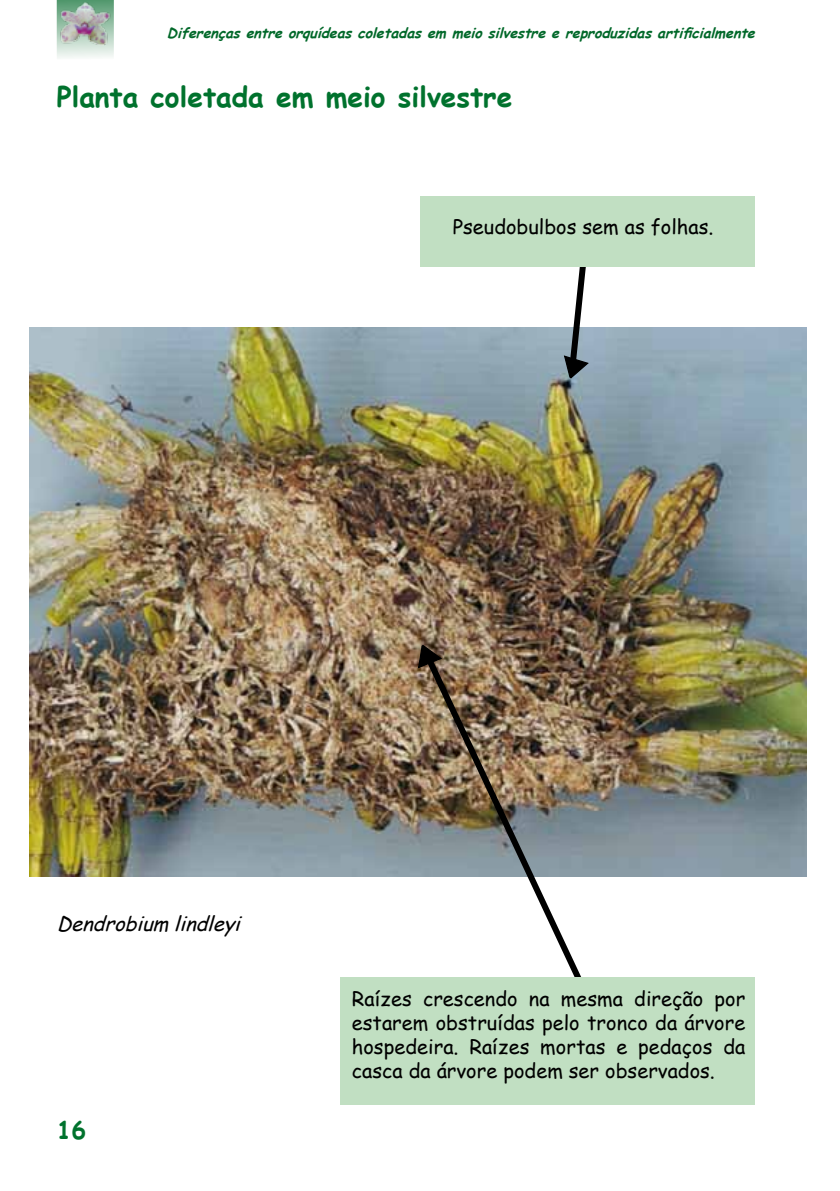
<style>
.page{position:relative;width:840px;height:1191px;background:#fff}
.page>*{position:absolute;margin:0;border:0;box-sizing:border-box;transform-origin:0 0}
.t1{font:700 28px "Comic Sans MS";color:#00722d}
.t2{font:700 24px "Comic Sans MS";color:#00722d}
.t3{font:20px/24px "Comic Sans MS";color:#000;text-align:justify}
.t4{font:italic 20px "Comic Sans MS";color:#000}
.t5{font:italic 700 14px "Comic Sans MS";color:#006829}
</style>
<div class="page">
<svg style="left:57px;top:0;width:57px;height:58px"></svg>
<img style="left:57px;top:0;width:55px;height:45px">
<img style="left:29px;top:327px;width:777px;height:549px">
<img style="left:418px;top:646px;width:170px;height:331px">
<svg style="left:417px;top:643px;width:26px;height:26px"></svg>
<svg style="left:562px;top:266px;width:28px;height:113px"></svg>
<div style="left:420px;top:196px;width:334px;height:70px;background:#c1dfc2"></div>
<div style="left:340px;top:977px;width:414px;height:127px;background:#c1dfc2"></div>
<p class="t5" style="left:167px;top:22px;width:594px">Diferenças entre orquídeascoletadas em meiosilvestre e reproduzidas artificialmente</p>
<h1 class="t1" style="left:57px;top:77px;width:457px">Planta coletada em meio silvestre</h1>
<p class="t3" style="left:452px;top:214px;width:262px">Pseudobulbos sem as folhas.</p>
<p class="t4" style="left:57px;top:909px;width:192px">Dendrobium lindley i</p>
<p class="t2" style="left:57px;top:1112px;width:31px">16</p>
<p class="t3" style="left:351px;top:986px;width:395px">Raízes crescendo na mesma direção por estarem obstruídas pelo tronco da árvore hospedeira. Raízes mortas e pedaços da casca da árvore podem ser observados.</p>
</div>
